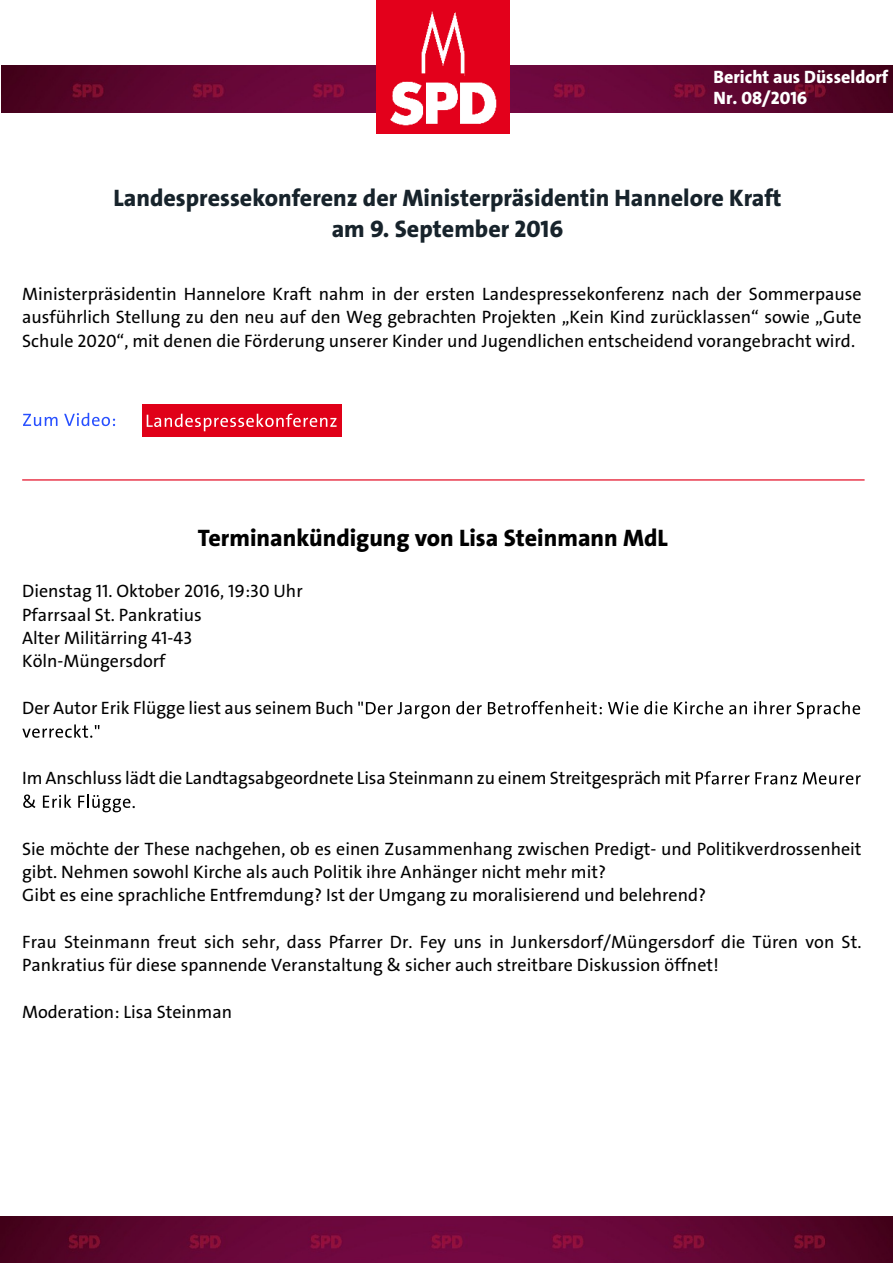
<style>
.page{position:relative;width:893px;height:1263px;background:#fff}
.page>*{position:absolute;margin:0;border:0;box-sizing:border-box;transform-origin:0 0}
.t1{font:24px/31.2px "The Sans LP8 Ex Bld";color:#17232b;text-align:center}
.t2{font:24px "The Sans LP8 Ex Bld";color:#000}
.t3{font:18px/23.4px "The Sans LP5 Plain";color:#000}
.t4{font:18px/20.4px "The Sans LP8 Ex Bld";color:#fff}
</style>
<div class="page">
<img style="left:1px;top:66px;width:892px;height:46px">
<img style="left:377px;top:0;width:133px;height:133px">
<img style="left:0;top:1217px;width:893px;height:46px">
<svg style="left:358px;top:702px;width:92px;height:17px"></svg>
<svg style="left:456px;top:701px;width:26px;height:13px"></svg>
<svg style="left:488px;top:701px;width:114px;height:13px"></svg>
<svg style="left:608px;top:701px;width:30px;height:13px"></svg>
<svg style="left:644px;top:701px;width:23px;height:13px"></svg>
<svg style="left:674px;top:701px;width:49px;height:13px"></svg>
<svg style="left:729px;top:705px;width:18px;height:9px"></svg>
<svg style="left:754px;top:701px;width:37px;height:13px"></svg>
<svg style="left:797px;top:701px;width:63px;height:18px"></svg>
<svg style="left:22px;top:724px;width:77px;height:14px"></svg>
<svg style="left:696px;top:771px;width:53px;height:13px"></svg>
<svg style="left:755px;top:772px;width:42px;height:12px"></svg>
<svg style="left:803px;top:772px;width:58px;height:12px"></svg>
<svg style="left:23px;top:794px;width:12px;height:14px"></svg>
<svg style="left:43px;top:795px;width:28px;height:13px"></svg>
<svg style="left:78px;top:795px;width:52px;height:17px"></svg>
<hr style="left:22px;top:479px;width:843px;height:1px;background:#e2001a">
<svg style="left:23px;top:414px;width:35px;height:12px"></svg>
<svg style="left:64px;top:413px;width:51px;height:13px"></svg>
<div style="left:142px;top:404px;width:199px;height:33px;background:#e00018"></div>
<svg style="left:147px;top:414px;width:190px;height:17px"></svg>
<p class="t4" style="left:714px;top:69px;width:176px">Bericht aus Düsseldorf<br>Nr. 08/2016</p>
<h1 class="t1" style="left:114px;top:185px;width:669px">Landespressekonferenz der Ministerpräsidentin Hannelore Kraft am 9. September 2016</h1>
<p class="t3" style="left:22px;top:284px;width:841px;text-align:justify">Ministerpräsidentin Hannelore Kraft nahm in der ersten Landespressekonferenz nach der Sommerpause ausführlich Stellung zu den neu auf den Weg gebrachten Projekten „Kein Kind zurücklassen“ sowie „Gute Schule 2020“, mit denen die Förderung unserer Kinder und Jugendlichen entscheidend vorangebracht wird.</p>
<h1 class="t2" style="left:198px;top:529px;width:471px">Terminankündigung von Lisa Steinmann MdL</h1>
<p class="t3" style="left:22px;top:581px;width:282px">Dienstag 11. Oktober 2016, 19:30 Uhr<br>Pfarrsaal St. Pankratius<br>Alter Militärring 41-43<br>Köln-Müngersdorf</p>
<p class="t3" style="left:22px;top:698px;width:333px">Der Autor Erik Flügge liest aus seinem Buch</p>
<p class="t3" style="left:132px;top:768px;width:561px;text-indent:-110px">Im Anschluss lädt die Landtagsabgeordnete Lisa Steinmann zu einem Streitgespräch mit .</p>
<p class="t3" style="left:22px;top:838px;width:841px">Sie möchte der These nachgehen, ob es einen Zusammenhang zwischen Predigt- und Politikverdrossenheit gibt. Nehmen sowohl Kirche als auch Politik ihre Anhänger nicht mehr mit?<br>Gibt es eine sprachliche Entfremdung? Ist der Umgang zu moralisierend und belehrend?</p>
<p class="t3" style="left:22px;top:932px;width:841px">Frau Steinmann freut sich sehr, dass Pfarrer Dr. Fey uns in Junkersdorf/Müngersdorf die Türen von St.<br>Pankratius für diese spannende Veranstaltung &amp; sicher auch streitbare Diskussion öffnet!</p>
<p class="t3" style="left:22px;top:1002px;width:211px">Moderation: Lisa Steinman</p>
</div>
